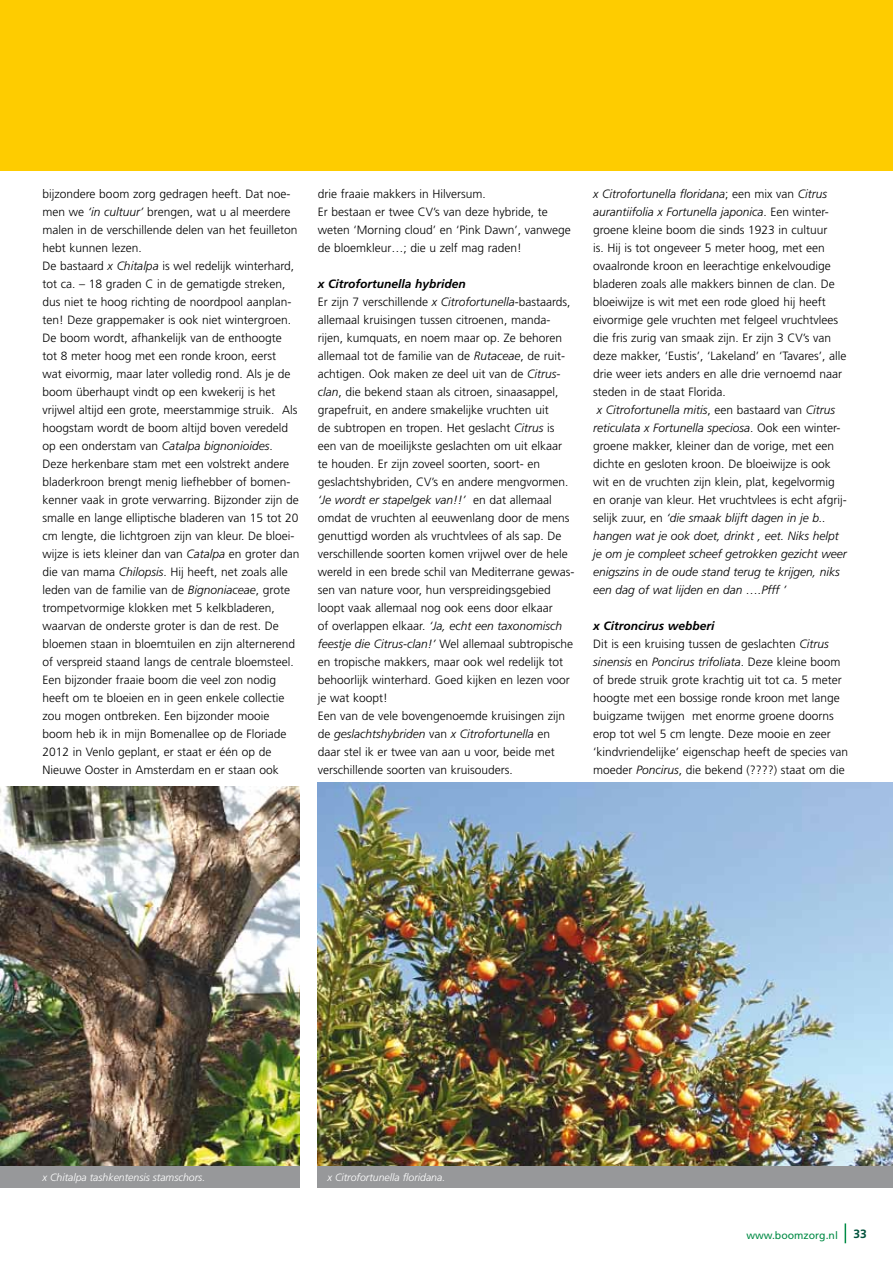
<style>
.page{position:relative;width:893px;height:1263px;background:#fff}
.page>*{position:absolute;margin:0;border:0;box-sizing:border-box;transform-origin:0 0}
.t1{font:300 12px/18px "Frutiger";color:#000}
.t2{font:italic 300 12px "Frutiger";color:#000}
.t3{font:700 12px "Frutiger";color:#00523c}
.t4{font:italic 300 10.5px "Frutiger";color:#fff}
.t5{font:10.5px "Frutiger";color:#008b45}
.s1{font-style:italic}
.s2{font-weight:700;font-style:italic}
.s3{font-style:normal}
</style>
<div class="page">
<svg style="left:845px;top:1223px;width:1px;height:20px"></svg>
<div style="left:0;top:0;width:893px;height:171px;background:#fecc00"></div>
<img style="left:0;top:787px;width:300px;height:379px">
<div style="left:0;top:1166px;width:300px;height:21px;background:#97989a"></div>
<img style="left:318px;top:783px;width:575px;height:383px">
<div style="left:318px;top:1166px;width:575px;height:21px;background:#97989a"></div>
<p class="t1" style="left:43px;top:185px;width:258px">bijzondere boom zorg gedragen heeft. Dat noe&shy;men we <span class="s1">‘in cultuur’</span> brengen, wat u al meerdere malen in de verschillende delen van het feuilleton hebt kunnen lezen.<br>De bastaard <span class="s1">x Chitalpa</span> is wel redelijk winterhard, tot ca. – 18 graden C in de gematigde streken, dus niet te hoog richting de noordpool aanplan&shy;ten! Deze grappemaker is ook niet wintergroen.<br>De boom wordt, afhankelijk van de enthoogte tot 8 meter hoog met een ronde kroon, eerst<br>wat eivormig, maar later volledig rond. Als je de boom überhaupt vindt op een kwekerij is het vrijwel altijd een grote, meerstammige struik. Als hoogstam wordt de boom altijd boven veredeld op een onderstam van <span class="s1">Catalpa bignonioides</span>.<br>Deze herkenbare stam met een volstrekt andere bladerkroon brengt menig liefhebber of bomen&shy;kenner vaak in grote verwarring. Bijzonder zijn de smalle en lange elliptische bladeren van 15 tot 20 cm lengte, die lichtgroen zijn van kleur. De bloei&shy;wijze is iets kleiner dan van <span class="s1">Catalpa</span> en groter dan die van mama <span class="s1">Chilopsis</span>. Hij heeft, net zoals alle leden van de familie van de <span class="s1">Bignoniaceae</span>, grote trompetvormige klokken met 5 kelkbladeren, waarvan de onderste groter is dan de rest. De bloemen staan in bloemtuilen en zijn alternerend of verspreid staand langs de centrale bloemsteel.<br>Een bijzonder fraaie boom die veel zon nodig heeft om te bloeien en in geen enkele collectie zou mogen ontbreken. Een bijzonder mooie boom heb ik in mijn Bomenallee op de Floriade 2012 in Venlo geplant, er staat er één op de Nieuwe Ooster in Amsterdam en er staan ook</p>
<p class="t1" style="left:318px;top:185px;width:254px">drie fraaie makkers in Hilversum.<br>Er bestaan er twee CV’s van deze hybride, te weten ‘Morning cloud’ en ‘Pink Dawn’, vanwege de bloemkleur…; die u zelf mag raden!</p>
<p class="t1" style="left:318px;top:275px;width:258px"><span class="s2">x Citrofortunella hybriden<br></span>Er zijn 7 verschillende <span class="s1">x Citrofortunella</span>-bastaards, allemaal kruisingen tussen citroenen, manda&shy;rijen, kumquats, en noem maar op. Ze behoren allemaal tot de familie van de <span class="s1">Rutaceae</span>, de ruit&shy;achtigen. Ook maken ze deel uit van de <span class="s1">Citrus&shy;clan</span>, die bekend staan als citroen, sinaasappel, grapefruit, en andere smakelijke vruchten uit<br>de subtropen en tropen. Het geslacht <span class="s1">Citrus</span> is een van de moeilijkste geslachten om uit elkaar te houden. Er zijn zoveel soorten, soort- en geslachtshybriden, CV’s en andere mengvormen. <span class="s1">‘Je wordt er stapelgek van!!’</span> en dat allemaal omdat de vruchten al eeuwenlang door de mens genuttigd worden als vruchtvlees of als sap. De verschillende soorten komen vrijwel over de hele wereld in een brede schil van Mediterrane gewas&shy;sen van nature voor, hun verspreidingsgebied loopt vaak allemaal nog ook eens door elkaar<br>of overlappen elkaar. <span class="s1">‘Ja, echt een taxonomisch feestje die Citrus-clan!’</span> Wel allemaal subtropische en tropische makkers, maar ook wel redelijk tot behoorlijk winterhard. Goed kijken en lezen voor je wat koopt!<br>Een van de vele bovengenoemde kruisingen zijn de <span class="s1">geslachtshybriden</span> van <span class="s1">x Citrofortunella</span> en daar stel ik er twee van aan u voor, beide met verschillende soorten van kruisouders.</p>
<p class="t2" style="left:593px;top:187px;width:236px">x Citrofortunella floridana<span class="s3">; een mix van</span> Citrus</p>
<p class="t2" style="left:593px;top:205px;width:237px">aurantiifolia x Fortunella japonica<span class="s3">. Een winter-</span></p>
<p class="t1" style="left:593px;top:221px;width:236px">groene kleine boom die sinds 1923 in cultuur</p>
<p class="t1" style="left:593px;top:239px;width:233px">is. Hij is tot ongeveer 5 meter hoog, met een</p>
<p class="t1" style="left:593px;top:257px;width:239px">ovaalronde kroon en leerachtige enkelvoudige</p>
<p class="t1" style="left:593px;top:275px;width:243px">bladeren zoals alle makkers binnen de clan. De</p>
<p class="t1" style="left:593px;top:293px;width:234px">bloeiwijze is wit met een rode gloed hij heeft</p>
<p class="t1" style="left:593px;top:311px;width:246px">eivormige gele vruchten met felgeel vruchtvlees</p>
<p class="t1" style="left:593px;top:329px;width:240px">die fris zurig van smaak zijn. Er zijn 3 CV’s van</p>
<p class="t1" style="left:593px;top:347px;width:255px">deze makker, ‘Eustis’, ‘Lakeland’ en ‘Tavares’, alle</p>
<p class="t1" style="left:593px;top:365px;width:250px">drie weer iets anders en alle drie vernoemd naar</p>
<p class="t1" style="left:593px;top:383px;width:134px">steden in de staat Florida.</p>
<p class="t2" style="left:597px;top:403px;width:240px">x Citrofortunella mitis<span class="s3">, een bastaard van</span> Citrus</p>
<p class="t2" style="left:593px;top:421px;width:249px">reticulata x Fortunella speciosa<span class="s3">. Ook een winter-</span></p>
<p class="t1" style="left:593px;top:437px;width:243px">groene makker, kleiner dan de vorige, met een</p>
<p class="t1" style="left:593px;top:455px;width:239px">dichte en gesloten kroon. De bloeiwijze is ook</p>
<p class="t1" style="left:593px;top:473px;width:243px">wit en de vruchten zijn klein, plat, kegelvormig</p>
<p class="t1" style="left:593px;top:491px;width:255px">en oranje van kleur. Het vruchtvlees is echt afgrij-</p>
<p class="t2" style="left:593px;top:511px;width:234px"><span class="s3">selijk zuur, en</span> ‘die smaak blijft dagen in je b..</p>
<p class="t2" style="left:593px;top:529px;width:247px">hangen wat je ook doet, drinkt , eet. Niks helpt</p>
<p class="t2" style="left:593px;top:547px;width:255px">je om je compleet scheef getrokken gezicht weer</p>
<p class="t2" style="left:593px;top:565px;width:248px">enigszins in de oude stand terug te krijgen, niks</p>
<p class="t2" style="left:593px;top:583px;width:195px">een dag of wat lijden en dan ….Pfff ’</p>
<p class="t1" style="left:593px;top:617px;width:257px"><span class="s2">x Citroncirus webberi<br></span>Dit is een kruising tussen de geslachten <span class="s1">Citrus sinensis</span> en <span class="s1">Poncirus trifoliata</span>. Deze kleine boom of brede struik grote krachtig uit tot ca. 5 meter hoogte met een bossige ronde kroon met lange buigzame twijgen met enorme groene doorns erop tot wel 5 cm lengte. Deze mooie en zeer ‘kindvriendelijke’ eigenschap heeft de species van moeder <span class="s1">Poncirus</span>, die bekend (????) staat om die</p>
<p class="t4" style="left:43px;top:1171px;width:164px">x Chitalpa tashkentensis stamschors.</p>
<p class="t4" style="left:327px;top:1171px;width:119px">x Citrofortunella floridana.</p>
<p class="t5" style="left:746px;top:1229px;width:93px">www.boomzorg.nl</p>
<p class="t3" style="left:853px;top:1227px;width:15px">33</p>
</div>
